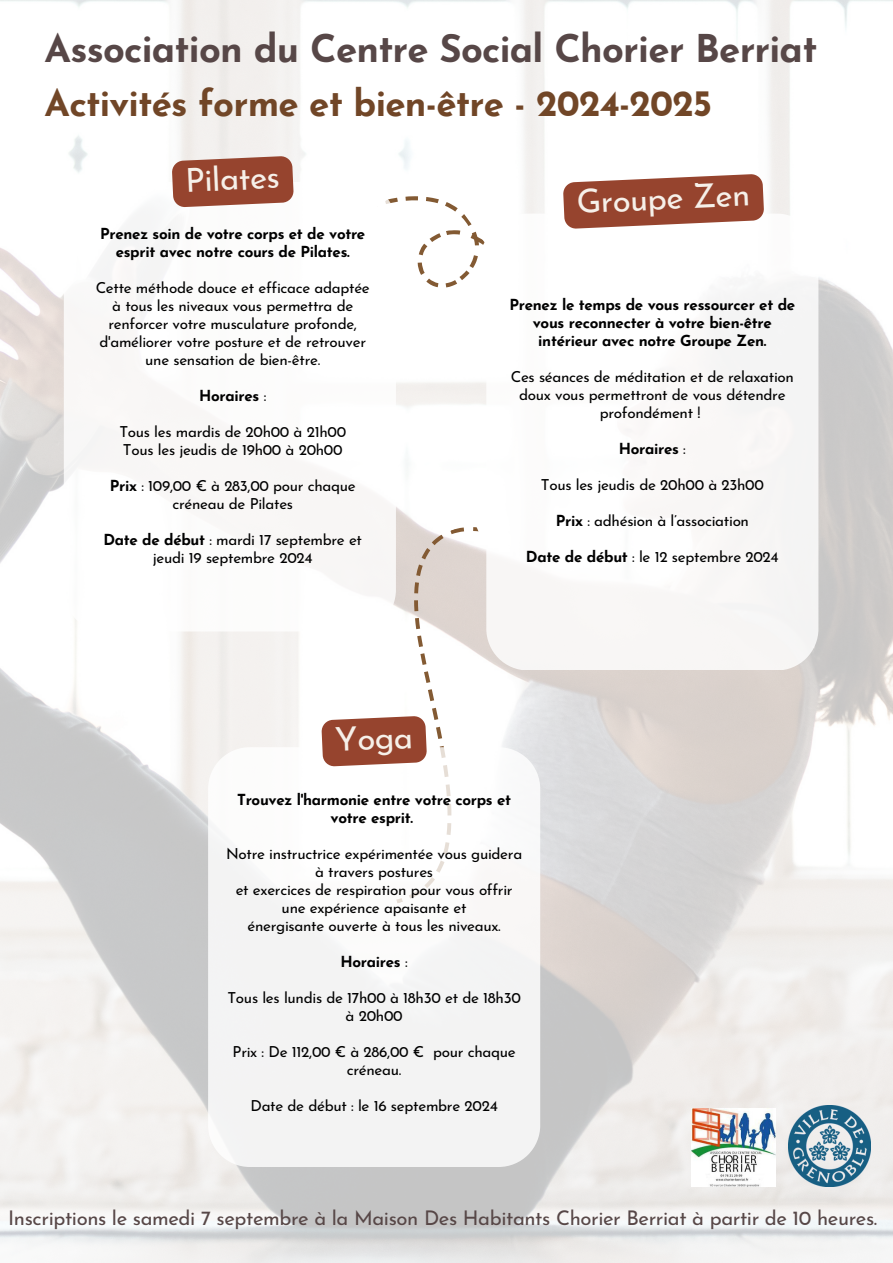
<style>
.page{position:relative;width:893px;height:1263px;background:#fff}
.page>*{position:absolute;margin:0;border:0;box-sizing:border-box;transform-origin:0 0}
.t1{font:700 38.25px "Josefin Sans";letter-spacing:-.02em;color:#574747}
.t2{font:700 36.6px "Josefin Sans";letter-spacing:-.02em;color:#714627}
.t3{font:33.08px "Josefin Sans";color:#f6f0e9}
.t4{font:20.25px "Josefin Sans";letter-spacing:-.02em;color:#574747}
.t5{font:15.23px/18px "Josefin Sans";letter-spacing:-.02em;color:#000;text-align:center}
.t6{font:700 15.23px/18px "Josefin Sans";letter-spacing:-.02em;color:#000;text-align:center}
.s1{font-weight:400}
.s2{font-weight:700}
</style>
<div class="page">
<img style="left:0;top:0;width:893px;height:1263px">
<img style="left:788px;top:1105px;width:82px;height:81px">
<img style="left:691px;top:1109px;width:84px;height:77px">
<svg style="left:396px;top:191px;width:107px;height:100px"></svg>
<svg style="left:273px;top:521px;width:326px;height:383px"></svg>
<svg style="left:64px;top:182px;width:332px;height:449px"></svg>
<svg style="left:486px;top:214px;width:332px;height:456px"></svg>
<svg style="left:208px;top:747px;width:332px;height:420px;fill:#f3f3f3"></svg>
<svg style="left:563px;top:174px;width:201px;height:55px"></svg>
<svg style="left:172px;top:156px;width:122px;height:52px;background:#a35c49"></svg>
<svg style="left:321px;top:707px;width:179px;height:192px"></svg>
<h1 class="t1" style="left:45px;top:33px;width:774px">Association du Centre Social Chorier Berriat</h1>
<p class="t2" style="left:45px;top:88px;width:669px">Activités forme et bien-être - 2024-2025</p>
<p class="t3" style="left:185px;top:167px;width:96px;rotate:-3deg">Pilates</p>
<p class="t6" style="left:100px;top:226px;width:267px">Prenez soin de votre corps et de votre esprit avec notre cours de Pilates.</p>
<h2 class="t5" style="left:96px;top:280px;width:276px">Cette méthode douce et efficace adaptée à tous les niveaux vous permettra de renforcer votre musculature profonde, d'améliorer votre posture et de retrouver une sensation de bien-être.</h2>
<h4 class="t6" style="left:199px;top:388px;width:69px">Horaires <span class="s1">:</span></h4>
<p class="t5" style="left:119px;top:424px;width:228px">Tous les mardis de 20h00 à 21h00</p>
<p class="t5" style="left:123px;top:442px;width:221px">Tous les jeudis de 19h00 à 20h00</p>
<p class="t5" style="left:110px;top:478px;width:247px"><span class="s2">Prix</span> : 109,00 € à 283,00 pour chaque créneau de Pilates</p>
<p class="t5" style="left:103px;top:532px;width:260px"><span class="s2">Date de début</span> : mardi 17 septembre et jeudi 19 septembre 2024</p>
<p class="t3" style="left:334px;top:726px;width:80px;rotate:-3deg">Yoga</p>
<p class="t3" style="left:576px;top:189px;width:175px;rotate:-3deg">Groupe Zen</p>
<h4 class="t6" style="left:509px;top:298px;width:287px">Prenez le temps de vous ressourcer et de vous reconnecter à votre bien-être intérieur avec notre Groupe Zen.</h4>
<p class="t5" style="left:511px;top:370px;width:285px">Ces séances de méditation et de relaxation doux vous permettront de vous détendre profondément !</p>
<p class="t6" style="left:619px;top:442px;width:69px">Horaires <span class="s1">:</span></p>
<p class="t5" style="left:541px;top:478px;width:225px">Tous les jeudis de 20h00 à 23h00</p>
<p class="t5" style="left:555px;top:514px;width:195px"><span class="s2">Prix</span> : adhésion à l’association</p>
<p class="t5" style="left:526px;top:550px;width:254px"><span class="s2">Date de début</span> : le 12 septembre 2024</p>
<h2 class="t6" style="left:237px;top:792px;width:276px">Trouvez l'harmonie entre votre corps et votre esprit.</h2>
<p class="t5" style="left:226px;top:846px;width:298px">Notre instructrice expérimentée vous guidera à travers postures</p>
<h2 class="t5" style="left:236px;top:882px;width:278px">et exercices de respiration pour vous offrir une expérience apaisante et</h2>
<h4 class="t5" style="left:247px;top:918px;width:255px">énergisante ouverte à tous les niveaux.</h4>
<p class="t6" style="left:340px;top:954px;width:69px">Horaires <span class="s1">:</span></p>
<p class="t5" style="left:227px;top:990px;width:295px">Tous les lundis de 17h00 à 18h30 et de 18h30 à 20h00</p>
<p class="t5" style="left:233px;top:1044px;width:285px">Prix : De 112,00 € à 286,00 € pour chaque créneau.</p>
<p class="t5" style="left:250px;top:1098px;width:249px">Date de début : le 16 septembre 2024</p>
<p class="t4" style="left:8px;top:1210px;width:870px">Inscriptions le samedi 7 septembre à la Maison Des Habitants Chorier Berriat à partir de 10 heures.</p>
</div>
